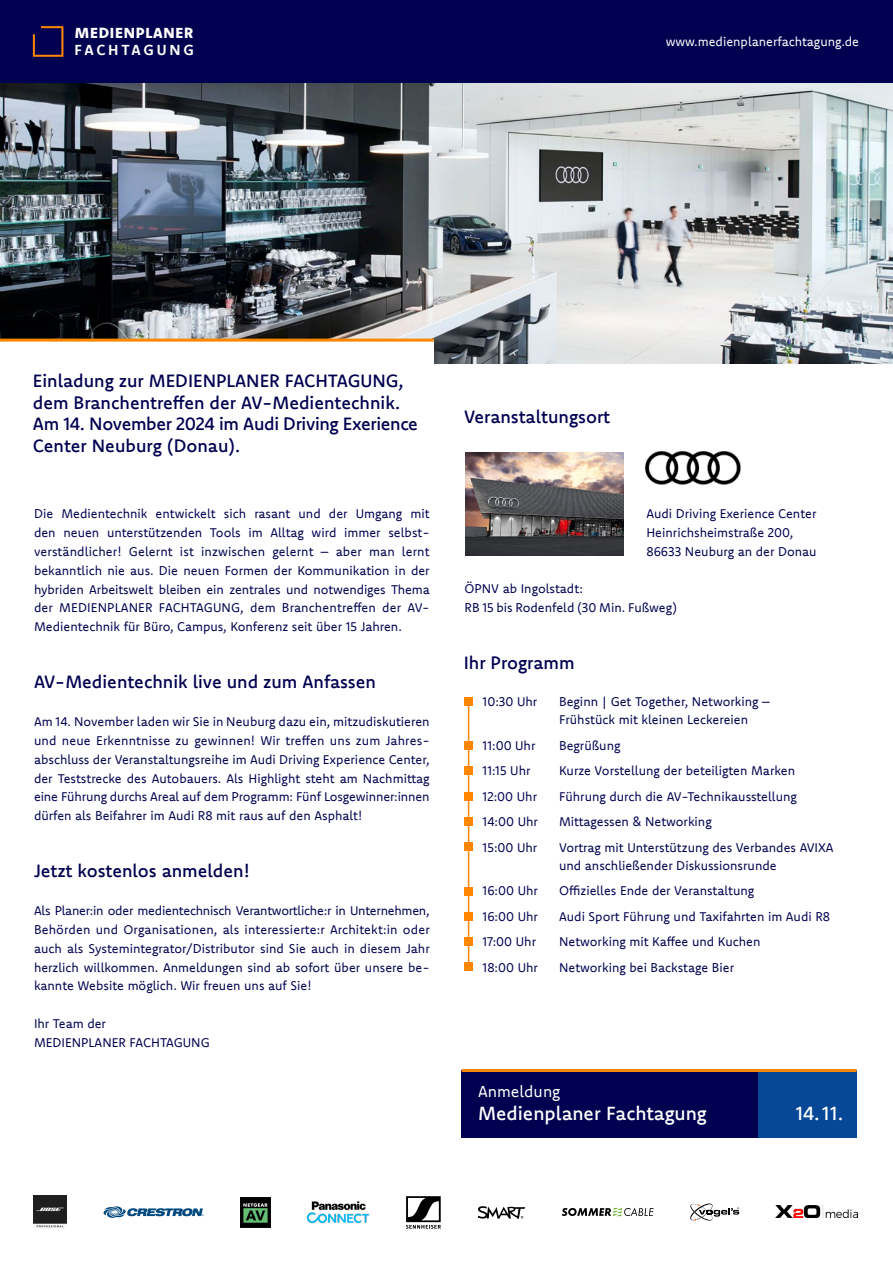
<style>
.page{position:relative;width:893px;height:1263px;background:#fff}
.page>*{position:absolute;margin:0;border:0;box-sizing:border-box;transform-origin:0 0}
.t1{font:500 19.2px "Komet";color:#fff}
.t2{font:500 18px/21.6px "Komet";color:#000050}
.t3{font:16.05px "Komet";color:#fff}
.t4{font:800 14.7px "Komet";letter-spacing:.05em;color:#fff}
.t5{font:700 14.7px "Komet";letter-spacing:.195em;color:#fff}
.t6{font:12.75px/18.9px "Komet";color:#000050}
.t7{font:12.75px "Komet";color:#fff}
</style>
<div class="page">
<img style="left:0;top:83px;width:893px;height:280px">
<div style="left:0;top:0;width:893px;height:83px;background:#000050"></div>
<svg style="left:32px;top:26px;width:32px;height:31px"></svg>
<div style="left:0;top:339px;width:434px;height:30px;background:#fff"></div>
<hr style="left:0;top:339px;width:434px;height:3px;background:#ff8700">
<img style="left:465px;top:452px;width:159px;height:104px">
<img style="left:240px;top:1197px;width:31px;height:30px">
<img style="left:34px;top:1196px;width:33px;height:32px">
<svg style="left:103px;top:1206px;width:101px;height:12px"></svg>
<img style="left:307px;top:1201px;width:62px;height:22px">
<svg style="left:478px;top:1206px;width:47px;height:13px"></svg>
<svg style="left:690px;top:1203px;width:49px;height:18px"></svg>
<svg style="left:406px;top:1196px;width:35px;height:33px"></svg>
<div style="left:462px;top:1070px;width:303px;height:67px;background:#000050"></div>
<div style="left:758px;top:1070px;width:98px;height:67px;background:#064797"></div>
<hr style="left:462px;top:1069px;width:394px;height:3px;background:#ff8700">
<svg style="left:562px;top:1208px;width:92px;height:8px"></svg>
<img style="left:776px;top:1205px;width:82px;height:12px">
<img style="left:644px;top:451px;width:97px;height:34px">
<hr style="left:468px;top:706px;width:1px;height:260px;background:#ff8700">
<div style="left:464px;top:740px;width:9px;height:9px;background:#ff8700"></div>
<div style="left:464px;top:697px;width:9px;height:9px;background:#ff8700"></div>
<div style="left:464px;top:766px;width:9px;height:9px;background:#ff8700"></div>
<div style="left:464px;top:792px;width:9px;height:8px;background:#ff8700"></div>
<div style="left:464px;top:817px;width:9px;height:8px;background:#ff8700"></div>
<div style="left:464px;top:842px;width:9px;height:9px;background:#ff8700"></div>
<div style="left:464px;top:912px;width:9px;height:9px;background:#ff8700"></div>
<div style="left:464px;top:886px;width:9px;height:9px;background:#ff8700"></div>
<div style="left:464px;top:937px;width:9px;height:9px;background:#ff8700"></div>
<div style="left:464px;top:962px;width:9px;height:9px;background:#ff8700"></div>
<p class="t4" style="left:75px;top:24px;width:120px">MEDIENPLANER</p>
<p class="t5" style="left:75px;top:40px;width:121px">FACHTAGUNG</p>
<p class="t7" style="left:666px;top:33px;width:195px">www.medienplanerfachtagung.de</p>
<h2 class="t2" style="left:33px;top:370px;width:387px">Einladung zur MEDIENPLANER FACHTAGUNG, dem Branchentreffen der AV-Medientechnik.<br>Am 14. November 2024 im Audi Driving Exerience Center Neuburg (Donau).</h2>
<p class="t6" style="left:34px;top:504px;width:397px;text-align:justify">Die Medientechnik entwickelt sich rasant und der Umgang mit den neuen unterstützenden Tools im Alltag wird immer selbst&shy;verständlicher! Gelernt ist inzwischen gelernt – aber man lernt bekanntlich nie aus. Die neuen Formen der Kommunikation in der hybriden Arbeitswelt bleiben ein zentrales und notwendiges Thema der MEDIENPLANER FACHTAGUNG, dem Branchentreffen der AV-Medientechnik für Büro, Campus, Konferenz seit über 15 Jahren.</p>
<h2 class="t2" style="left:34px;top:670px;width:343px">AV-Medientechnik live und zum Anfassen</h2>
<p class="t6" style="left:34px;top:712px;width:397px;text-align:justify">Am 14. November laden wir Sie in Neuburg dazu ein, mitzudiskutieren und neue Erkenntnisse zu gewinnen! Wir treffen uns zum Jahres&shy;abschluss der Veranstaltungsreihe im Audi Driving Experience Center, der Teststrecke des Autobauers. Als Highlight steht am Nachmittag eine Führung durchs Areal auf dem Programm: Fünf Losgewinner:innen dürfen als Beifahrer im Audi R8 mit raus auf den Asphalt!</p>
<h2 class="t2" style="left:34px;top:859px;width:217px">Jetzt kostenlos anmelden!</h2>
<p class="t6" style="left:34px;top:901px;width:397px;text-align:justify">Als Planer:in oder medientechnisch Verantwortliche:r in Unternehmen, Behörden und Organisationen, als interessierte:r Architekt:in oder auch als Systemintegrator/Distributor sind Sie auch in diesem Jahr herzlich willkommen. Anmeldungen sind ab sofort über unsere be&shy;kannte Website möglich. Wir freuen uns auf Sie!</p>
<p class="t6" style="left:34px;top:1014px;width:177px">Ihr Team der<br>MEDIENPLANER FACHTAGUNG</p>
<h2 class="t2" style="left:464px;top:406px;width:148px">Veranstaltungsort</h2>
<p class="t6" style="left:646px;top:504px;width:172px">Audi Driving Exerience Center<br>Heinrichsheimstraße 200,<br>86633 Neuburg an der Donau</p>
<p class="t6" style="left:465px;top:578px;width:214px">ÖPNV ab Ingolstadt:<br>RB 15 bis Rodenfeld (30 Min. Fußweg)</p>
<h2 class="t2" style="left:464px;top:651px;width:112px">Ihr Programm</h2>
<p class="t6" style="left:483px;top:692px;width:56px">10:30 Uhr</p>
<p class="t6" style="left:559px;top:692px;width:212px;line-height:18px">Beginn | Get Together, Networking –<br>Frühstück mit kleinen Leckereien</p>
<p class="t6" style="left:483px;top:735px;width:54px">11:00 Uhr</p>
<p class="t6" style="left:559px;top:735px;width:63px">Begrüßung</p>
<p class="t6" style="left:483px;top:761px;width:49px">11:15 Uhr</p>
<p class="t6" style="left:559px;top:761px;width:237px">Kurze Vorstellung der beteiligten Marken</p>
<p class="t6" style="left:483px;top:786px;width:56px">12:00 Uhr</p>
<p class="t6" style="left:559px;top:786px;width:239px">Führung durch die AV-Technikausstellung</p>
<p class="t6" style="left:483px;top:812px;width:57px">14:00 Uhr</p>
<p class="t6" style="left:559px;top:812px;width:154px">Mittagessen &amp; Networking</p>
<p class="t6" style="left:483px;top:837px;width:56px">15:00 Uhr</p>
<p class="t6" style="left:559px;top:838px;width:276px;line-height:18px">Vortrag mit Unterstützung des Verbandes AVIXA und anschließender Diskussionsrunde</p>
<p class="t6" style="left:483px;top:881px;width:57px">16:00 Uhr</p>
<p class="t6" style="left:559px;top:881px;width:197px">Offizielles Ende der Veranstaltung</p>
<p class="t6" style="left:483px;top:906px;width:57px">16:00 Uhr</p>
<p class="t6" style="left:559px;top:906px;width:273px">Audi Sport Führung und Taxifahrten im Audi R8</p>
<p class="t6" style="left:483px;top:932px;width:55px">17:00 Uhr</p>
<p class="t6" style="left:559px;top:932px;width:203px">Networking mit Kaffee und Kuchen</p>
<p class="t6" style="left:483px;top:957px;width:57px">18:00 Uhr</p>
<p class="t6" style="left:559px;top:957px;width:177px">Networking bei Backstage Bier</p>
<p class="t3" style="left:478px;top:1081px;width:84px">Anmeldung</p>
<h1 class="t1" style="left:478px;top:1100px;width:230px">Medienplaner Fachtagung</h1>
<h1 class="t1" style="left:796px;top:1101px;width:49px">14.11.</h1>
</div>
